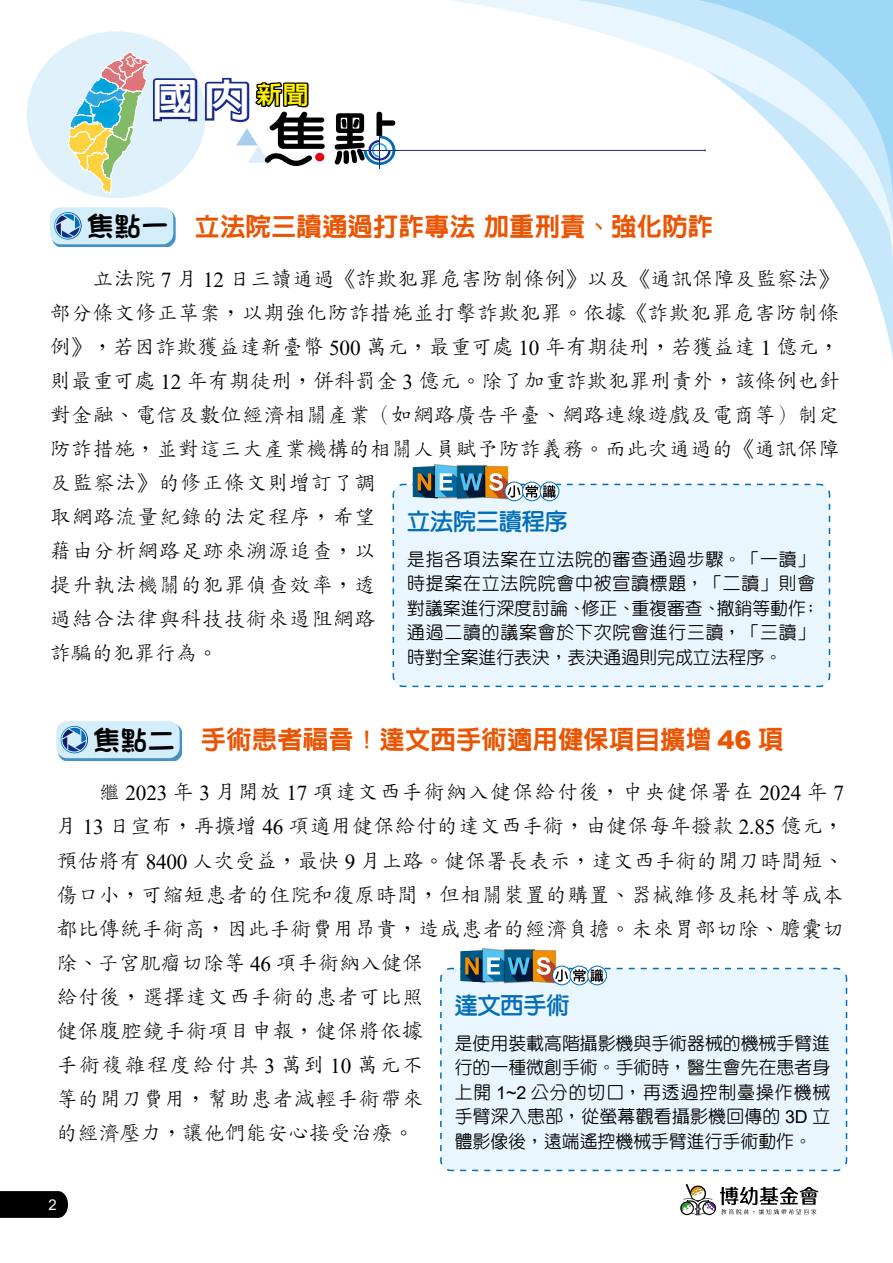
<style>
.page{position:relative;width:893px;height:1263px;background:#fff}
.page>*{position:absolute;margin:0;border:0;box-sizing:border-box;transform-origin:0 0}
.t1{font:800 43.95px "AR Hei B5";color:#fff;scale:1.08 1}
.t2{font:800 25.5px "AR Hei B5";color:#ea5504}
.t3{font:800 22.95px "AR Yuan B5";color:#036eb8}
.t4{font:300 21.3px/34px "AR Std Kai B5";letter-spacing:.005em;color:#000}
.t5{font:500 17.85px/24.5px "AR Yuan B5";letter-spacing:.045em;color:#000}
.t6{font:500 17.85px/24.5px "AR Yuan B5";letter-spacing:.015em;color:#000;text-align:justify}
.t7{font:14.85px "Arial";color:#fff}
.s1{font-family:"DF Fang Yuan Std W7";font-weight:400;font-size:27.45px;color:#000}
.s2{font-family:"Times New Roman";font-weight:400}
.s3{font-family:"Arial";font-weight:900}
.s4{font-family:"Arial";font-weight:400}
</style>
<div class="page">
<div style="left:27px;top:31px;width:179px;height:167px;background:#dff2fc;border-radius:50%"></div>
<hr style="left:360px;top:150px;width:39px;height:1px;background:#172a88">
<hr style="left:379px;top:132px;width:1px;height:36px;background:#172a88">
<svg style="left:335px;top:112px;width:60px;height:53px"></svg>
<svg style="left:68px;top:52px;width:257px;height:142px"></svg>
<hr style="left:398px;top:150px;width:307px;height:1px;background:#0c3388">
<svg style="left:854px;top:241px;width:39px;height:118px"></svg>
<svg style="left:446px;top:0;width:447px;height:241px"></svg>
<svg style="left:577px;top:0;width:316px;height:226px"></svg>
<svg style="left:698px;top:0;width:195px;height:205px"></svg>
<svg style="left:0;top:1191px;width:68px;height:27px;background:#090909"></svg>
<svg style="left:680px;top:1184px;width:138px;height:32px"></svg>
<div style="left:52px;top:209px;width:124px;height:38px;background:#036eb8;opacity:.75"></div>
<div style="left:50px;top:207px;width:123px;height:37px;background:#d3edfb;border-radius:11px"></div>
<svg style="left:54px;top:212px;width:28px;height:27px"></svg>
<div style="left:392px;top:483px;width:439px;height:205px;background:#eaf6fd"></div>
<img style="left:456px;top:498px;width:28px;height:1px">
<img style="left:484px;top:498px;width:25px;height:2px">
<svg style="left:505px;top:482px;width:19px;height:19px"></svg>
<div style="left:505px;top:482px;width:19px;height:19px;border:1px solid #036eb8;border-radius:50%"></div>
<svg style="left:522px;top:482px;width:19px;height:19px"></svg>
<div style="left:522px;top:482px;width:20px;height:19px;border:1px solid #036eb8;border-radius:50%"></div>
<svg style="left:540px;top:482px;width:19px;height:19px"></svg>
<div style="left:540px;top:482px;width:19px;height:19px;border:1px solid #036eb8;border-radius:50%"></div>
<svg style="left:409px;top:465px;width:401px;height:33px"></svg>
<div style="left:58px;top:723px;width:124px;height:38px;background:#036eb8;opacity:.75"></div>
<div style="left:56px;top:721px;width:124px;height:37px;background:#d3edfb;border-radius:11px"></div>
<svg style="left:61px;top:726px;width:27px;height:27px"></svg>
<div style="left:440px;top:967px;width:408px;height:205px;background:#eaf6fd"></div>
<img style="left:531px;top:983px;width:25px;height:1px">
<div style="left:552px;top:966px;width:19px;height:19px;border:1px solid #036eb8;border-radius:50%"></div>
<div style="left:570px;top:966px;width:19px;height:19px;border:1px solid #036eb8;border-radius:50%"></div>
<div style="left:587px;top:966px;width:20px;height:19px;border:1px solid #036eb8;border-radius:50%"></div>
<svg style="left:457px;top:949px;width:370px;height:34px"></svg>
<h1 class="t1" style="left:152px;top:78px;width:147px">國內<sup>新聞</sup></h1>
<p class="t2" style="left:87px;top:213px;width:628px"><span class="s1">焦點一</span> 立法院三讀通過打詐專法加重刑責、強化防詐</p>
<p class="t4" style="left:50px;top:261px;width:791px;text-indent:43px">立法院 <span class="s2">7</span> 月 <span class="s2">12</span> 日三讀通過《詐欺犯罪危害防制條例》以及《通訊保障及監察法》部分條文修正草案，以期強化防詐措施並打擊詐欺犯罪。依據《詐欺犯罪危害防制條例》，若因詐欺獲益達新臺幣 <span class="s2">500</span> 萬元，最重可處 <span class="s2">10</span> 年有期徒刑，若獲益達 <span class="s2">1</span> 億元，則最重可處 <span class="s2">12</span> 年有期徒刑，併科罰金 <span class="s2">3</span> 億元。除了加重詐欺犯罪刑責外，該條例也針對金融、電信及數位經濟相關產業（如網路廣告平臺、網路連線遊戲及電商等）制定防詐措施，並對這三大產業機構的相關人員賦予防詐義務。而此次通過的《通訊保障及監察法》的修正條文則增訂了調<br>取網路流量紀錄的法定程序，希望<br>藉由分析網路足跡來溯源追查，以<br>提升執法機關的犯罪偵查效率，透<br>過結合法律與科技技術來遏阻網路<br>詐騙的犯罪行為。</p>
<p class="t3" style="left:407px;top:509px;width:162px">立法院三讀程序</p>
<p class="t5" style="left:407px;top:547px;width:414px">是指各項法案在立法院的審查通過步驟。「一讀」時提案在立法院院會中被宣讀標題，「二讀」則會對議案進行深度討論、修正、重複審查、撤銷等動作；通過二讀的議案會於下次院會進行三讀，「三讀」時對全案進行表決，表決通過則完成立法程序。</p>
<p class="t2" style="left:93px;top:727px;width:692px"><span class="s1">焦點二</span> 手術患者福音！達文西手術適用健保項目擴增 <span class="s3">46</span> 項</p>
<p class="t4" style="left:56px;top:775px;width:789px;text-indent:43px">繼 <span class="s2">2023</span> 年 <span class="s2">3</span> 月開放 <span class="s2">17</span> 項達文西手術納入健保給付後，中央健保署在 <span class="s2">2024</span> 年 <span class="s2">7</span>月 <span class="s2">13</span> 日宣布，再擴增 <span class="s2">46</span> 項適用健保給付的達文西手術，由健保每年撥款 <span class="s2">2.85</span> 億元，預估將有 <span class="s2">8400</span> 人次受益，最快 <span class="s2">9</span> 月上路。健保署長表示，達文西手術的開刀時間短、傷口小，可縮短患者的住院和復原時間，但相關裝置的購置、器械維修及耗材等成本都比傳統手術高，因此手術費用昂貴，造成患者的經濟負擔。未來胃部切除、膽囊切除、子宮肌瘤切除等 <span class="s2">46</span> 項手術納入健保<br>給付後，選擇達文西手術的患者可比照<br>健保腹腔鏡手術項目申報，健保將依據<br>手術複雜程度給付其 <span class="s2">3</span> 萬到 <span class="s2">10</span> 萬元不<br>等的開刀費用，幫助患者減輕手術帶來<br>的經濟壓力，讓他們能安心接受治療。</p>
<p class="t3" style="left:455px;top:993px;width:116px">達文西手術</p>
<p class="t6" style="left:455px;top:1031px;width:377px">是使用裝載高階攝影機與手術器械的機械手臂進行的一種微創手術。手術時，醫生會先在患者身上開 <span class="s4">1~2</span> 公分的切口，再透過控制臺操作機械手臂深入患部，從螢幕觀看攝影機回傳的 <span class="s4">3D</span> 立體影像後，遠端遙控機械手臂進行手術動作。</p>
<p class="t7" style="left:49px;top:1194px;width:10px">2</p>
</div>
